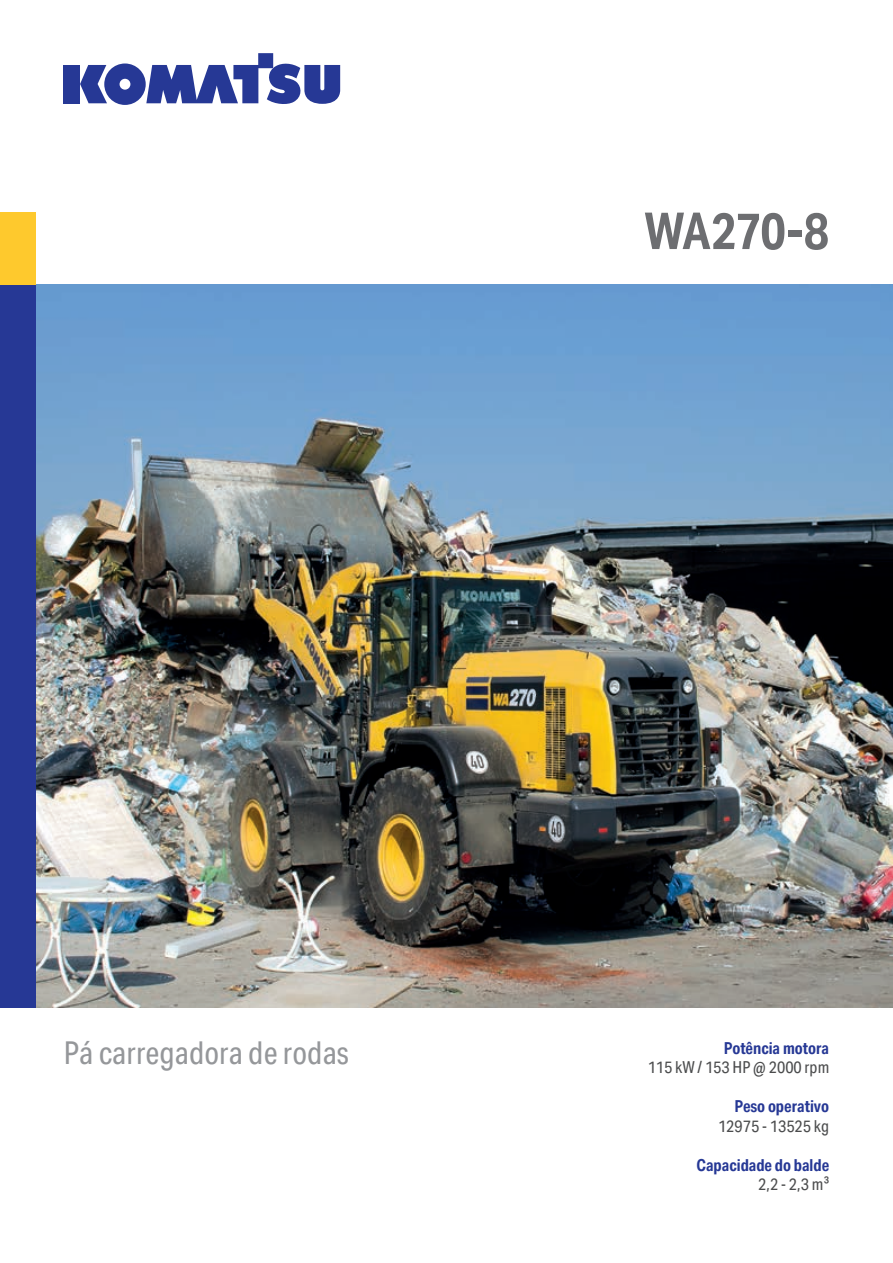
<style>
.page{position:relative;width:893px;height:1263px;background:#fff}
.page>*{position:absolute;margin:0;border:0;box-sizing:border-box;transform-origin:0 0}
.t1{font:700 51px "Aktiv Grotesk Cd";letter-spacing:-.015em;color:#6d6e71}
.t2{font:31.5px "Aktiv Grotesk Cd";color:#95979a}
.t3{font:700 16.5px "Aktiv Grotesk Cd";color:#263895}
.t4{font:16.5px "Aktiv Grotesk Cd";color:#4b4c4d}
</style>
<div class="page">
<img style="left:36px;top:285px;width:857px;height:723px">
<div style="left:64px;top:65px;width:16px;height:38px;background:#263895"></div>
<svg style="left:80px;top:53px;width:260px;height:52px"></svg>
<div style="left:0;top:213px;width:36px;height:85px;background:#fec92d"></div>
<div style="left:0;top:285px;width:36px;height:723px;background:#263895"></div>
<h1 class="t1" style="left:645px;top:211px;width:186px">WA270-8</h1>
<h2 class="t2" style="left:64px;top:1036px;width:286px">Pá carregadora de rodas</h2>
<p class="t3" style="left:724px;top:1041px;width:107px">Potência motora</p>
<p class="t4" style="left:648px;top:1058px;width:183px">115 kW / 153 HP @ 2000 rpm</p>
<p class="t3" style="left:734px;top:1100px;width:96px">Peso operativo</p>
<p class="t4" style="left:718px;top:1117px;width:113px">12975 - 13525 kg</p>
<p class="t3" style="left:697px;top:1158px;width:134px">Capacidade do balde</p>
<p class="t4" style="left:758px;top:1175px;width:73px">2,2 - 2,3 m³</p>
</div>
